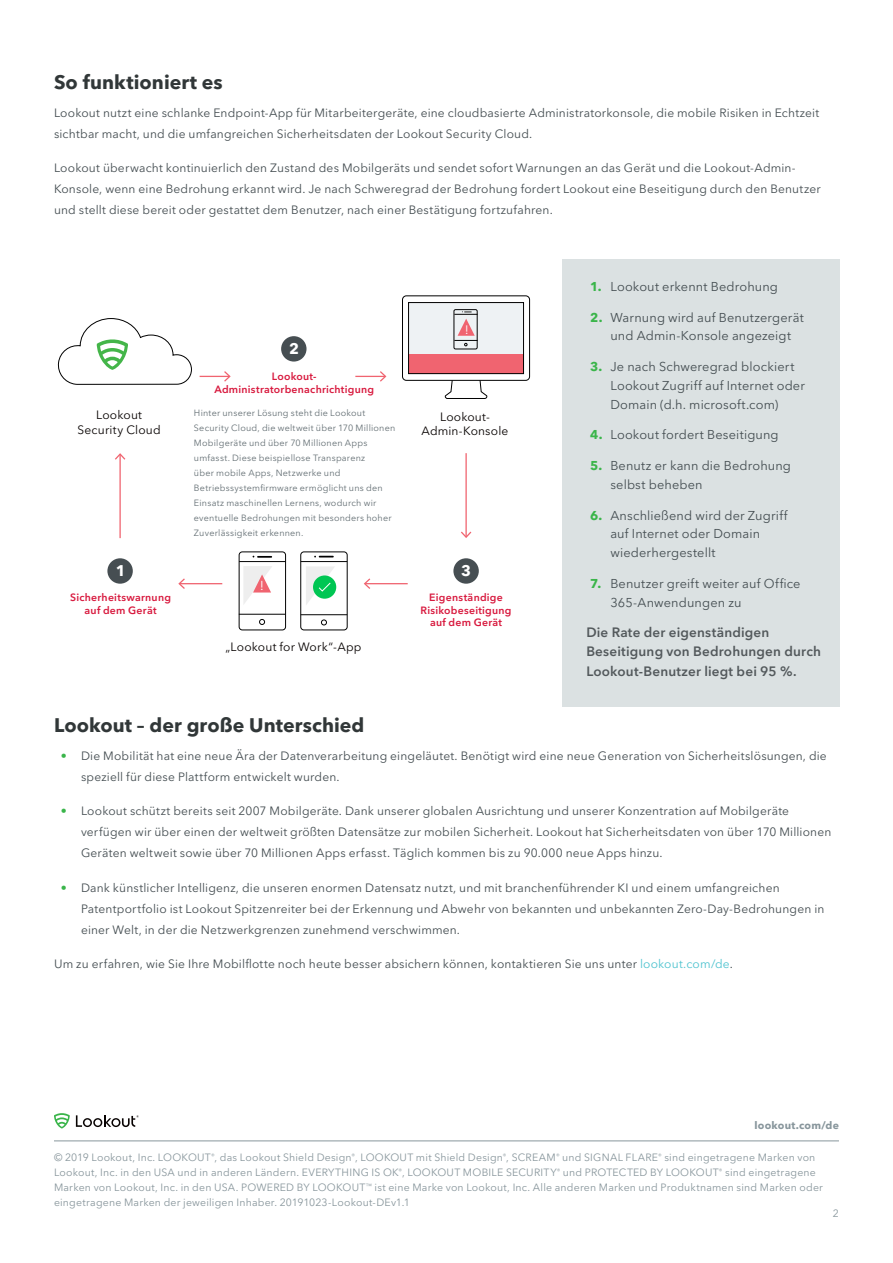
<style>
.page{position:relative;width:893px;height:1263px;background:#fff}
.page>*{position:absolute;margin:0;border:0;box-sizing:border-box;transform-origin:0 0}
.BodyCopy_Header{font:700 19.5px "Avenir Next LT Pro";color:#313738}
.t1{font:700 15.3px "Avenir Next LT Pro";color:#fff}
.Lookout_Quote{font:600 13.5px/19.5px "Avenir Next LT Pro";letter-spacing:.015em;color:#53595c}
.t2{font:12.9px "Avenir Next LT Pro";color:#fff}
.t3{font:12.75px/18.8px "Avenir Next LT Pro";letter-spacing:.01em;color:#444d51}
.t4{font:12.3px "Avenir Next LT Pro";color:#fff}
.BodyCopy{font:12px/21px "Avenir Next LT Pro";letter-spacing:.015em;color:#444d51}
.BodyCopy_SubHeader{font:12px/14.4px "Avenir Next LT Pro";letter-spacing:.015em;color:#080302;text-align:center}
.t5{font:10.5px/15px "Avenir Next LT Pro";letter-spacing:.02em;color:#88969c}
.BodyCopy_SubHeader-2{font:600 10.5px/12.6px "Avenir Next LT Pro";letter-spacing:.025em;color:#d8193e;text-align:center}
.t6{font:700 10.5px "Avenir Next LT Pro";letter-spacing:.02em;color:#88969c}
.SideNote_BodyCopy{font:9px/15px "Avenir Next LT Pro";letter-spacing:.025em;color:#646f74}
.s1{font-weight:700;color:#3ab54a}
.s2{color:#3ab54a}
.s3{color:#4ec3cf}
</style>
<div class="page">
<svg style="left:54px;top:1113px;width:16px;height:15px"></svg>
<svg style="left:76px;top:1115px;width:63px;height:12px"></svg>
<hr style="left:54px;top:1141px;width:785px;height:1px;background:#88969c">
<div style="left:562px;top:260px;width:277px;height:447px;background:#dbe1e2"></div>
<svg style="left:444px;top:381px;width:44px;height:18px"></svg>
<div style="left:402px;top:295px;width:128px;height:86px;border:1px solid #000;border-radius:4px"></div>
<div style="left:408px;top:302px;width:115px;height:72px;background:#eef2f4"></div>
<svg style="left:200px;top:371px;width:31px;height:11px"></svg>
<hr style="left:355px;top:376px;width:30px;height:1px;background:#f06470">
<svg style="left:380px;top:371px;width:6px;height:11px"></svg>
<hr style="left:365px;top:583px;width:43px;height:1px;background:#f06470">
<svg style="left:364px;top:578px;width:6px;height:11px"></svg>
<hr style="left:180px;top:583px;width:42px;height:1px;background:#f06470">
<svg style="left:178px;top:578px;width:7px;height:11px"></svg>
<hr style="left:119px;top:455px;width:2px;height:83px;background:#f06470">
<svg style="left:115px;top:453px;width:10px;height:7px"></svg>
<hr style="left:465px;top:453px;width:2px;height:84px;background:#f06470">
<svg style="left:461px;top:532px;width:10px;height:6px"></svg>
<div style="left:107px;top:558px;width:26px;height:26px;background:#464e52;border-radius:50%"></div>
<div style="left:453px;top:558px;width:26px;height:26px;background:#464e52;border-radius:50%"></div>
<div style="left:281px;top:336px;width:25px;height:26px;background:#464e52;border-radius:50%"></div>
<svg style="left:57px;top:318px;width:135px;height:67px"></svg>
<div style="left:409px;top:354px;width:114px;height:20px;background:#f06470"></div>
<div style="left:408px;top:302px;width:116px;height:72px;border:1px solid #000"></div>
<div style="left:454px;top:309px;width:23px;height:40px;border:1px solid #030303;border-radius:2px"></div>
<svg style="left:454px;top:311px;width:24px;height:35px"></svg>
<hr style="left:301px;top:561px;width:46px;height:1px;background:#030303">
<svg style="left:321px;top:619px;width:6px;height:6px"></svg>
<svg style="left:314px;top:556px;width:20px;height:1px"></svg>
<hr style="left:301px;top:614px;width:46px;height:1px;background:#030303">
<div style="left:300px;top:551px;width:48px;height:79px;border:1px solid #030303;border-radius:3px"></div>
<svg style="left:306px;top:566px;width:29px;height:39px"></svg>
<hr style="left:239px;top:561px;width:47px;height:1px;background:#030303">
<svg style="left:253px;top:556px;width:19px;height:2px"></svg>
<div style="left:239px;top:551px;width:47px;height:79px;border:1px solid #030303;border-radius:3px"></div>
<svg style="left:259px;top:619px;width:6px;height:6px"></svg>
<hr style="left:239px;top:614px;width:46px;height:1px;background:#030303">
<svg style="left:243px;top:566px;width:29px;height:38px"></svg>
<p class="BodyCopy_Header" style="left:54px;top:70px;width:170px">So funktioniert es</p>
<p class="BodyCopy" style="left:54px;top:102px;width:767px">Lookout nutzt eine schlanke Endpoint-App für Mitarbeitergeräte, eine cloudbasierte Administratorkonsole, die mobile Risiken in Echtzeit sichtbar macht, und die umfangreichen Sicherheitsdaten der Lookout Security Cloud.</p>
<p class="BodyCopy" style="left:54px;top:158px;width:768px">Lookout überwacht kontinuierlich den Zustand des Mobilgeräts und sendet sofort Warnungen an das Gerät und die Lookout-Admin-<br>Konsole, wenn eine Bedrohung erkannt wird. Je nach Schweregrad der Bedrohung fordert Lookout eine Beseitigung durch den Benutzer und stellt diese bereit oder gestattet dem Benutzer, nach einer Bestätigung fortzufahren.</p>
<p class="BodyCopy_SubHeader" style="left:78px;top:408px;width:85px">Lookout<br>Security Cloud</p>
<p class="t1" style="left:289px;top:339px;width:11px">2</p>
<p class="BodyCopy_SubHeader-2" style="left:214px;top:370px;width:161px">Lookout-<br>Administratorbenachrichtigung</p>
<p class="SideNote_BodyCopy" style="left:194px;top:406px;width:203px">Hinter unserer Lösung steht die Lookout Security Cloud, die weltweit über 170 Millionen Mobilgeräte und über 70 Millionen Apps umfasst. Diese beispiellose Transparenz<br>über mobile Apps, Netzwerke und Betriebssystemfirmware ermöglicht uns den Einsatz maschinellen Lernens, wodurch wir eventuelle Bedrohungen mit besonders hoher Zuverlässigkeit erkennen.</p>
<p class="t4" style="left:464px;top:322px;width:6px">!</p>
<p class="BodyCopy_SubHeader" style="left:421px;top:410px;width:89px">Lookout-<br>Admin-Konsole</p>
<p class="t1" style="left:115px;top:561px;width:11px">1</p>
<p class="t1" style="left:461px;top:561px;width:11px">3</p>
<p class="BodyCopy_SubHeader-2" style="left:70px;top:591px;width:102px">Sicherheitswarnung auf dem Gerät</p>
<p class="t2" style="left:260px;top:578px;width:6px">!</p>
<p class="BodyCopy_SubHeader" style="left:225px;top:640px;width:138px">„Lookout for Work“-App</p>
<p class="BodyCopy_SubHeader-2" style="left:421px;top:591px;width:92px">Eigenständige<br>Risikobeseitigung auf dem Gerät</p>
<p class="t3" style="left:590px;top:277px;width:189px"><span class="s1">1.</span> Lookout erkennt Bedrohung</p>
<p class="t3" style="left:590px;top:308px;width:215px;text-align:center"><span class="s1">2.</span> Warnung wird auf Benutzergerät und Admin-Konsole angezeigt</p>
<p class="t3" style="left:610px;top:357px;width:196px;text-indent:-20px"><span class="s1">3.</span> Je nach Schweregrad blockiert<br>Lookout Zugriff auf Internet oder<br>Domain (d.h. microsoft.com)</p>
<p class="t3" style="left:590px;top:426px;width:190px"><span class="s1">4.</span> Lookout fordert Beseitigung</p>
<p class="t3" style="left:610px;top:456px;width:182px;text-indent:-20px"><span class="s1">5.</span> Benutz er kann die Bedrohung selbst beheben</p>
<p class="t3" style="left:610px;top:506px;width:179px;text-indent:-20px"><span class="s1">6.</span> Anschließend wird der Zugriff auf Internet oder Domain wiederhergestellt</p>
<p class="t3" style="left:610px;top:574px;width:192px;text-indent:-20px"><span class="s1">7.</span> Benutzer greift weiter auf Office<br>365-Anwendungen zu</p>
<p class="Lookout_Quote" style="left:586px;top:622px;width:236px">Die Rate der eigenständigen<br>Beseitigung von Bedrohungen durch<br>Lookout-Benutzer liegt bei 95 %.</p>
<p class="BodyCopy_Header" style="left:54px;top:713px;width:312px">Lookout – der große Unterschied</p>
<p class="BodyCopy" style="left:81px;top:745px;width:747px;text-indent:-20px"><span class="s2">•</span> Die Mobilität hat eine neue Ära der Datenverarbeitung eingeläutet. Benötigt wird eine neue Generation von Sicherheitslösungen, die speziell für diese Plattform entwickelt wurden.</p>
<p class="BodyCopy" style="left:81px;top:800px;width:752px;text-indent:-20px"><span class="s2">•</span> Lookout schützt bereits seit 2007 Mobilgeräte. Dank unserer globalen Ausrichtung und unserer Konzentration auf Mobilgeräte verfügen wir über einen der weltweit größten Datensätze zur mobilen Sicherheit. Lookout hat Sicherheitsdaten von über 170 Millionen<br>Geräten weltweit sowie über 70 Millionen Apps erfasst. Täglich kommen bis zu 90.000 neue Apps hinzu.</p>
<p class="BodyCopy" style="left:81px;top:877px;width:745px;text-indent:-20px"><span class="s2">•</span> Dank künstlicher Intelligenz, die unseren enormen Datensatz nutzt, und mit branchenführender KI und einem umfangreichen<br>Patentportfolio ist Lookout Spitzenreiter bei der Erkennung und Abwehr von bekannten und unbekannten Zero-Day-Bedrohungen in einer Welt, in der die Netzwerkgrenzen zunehmend verschwimmen.</p>
<p class="BodyCopy" style="left:54px;top:953px;width:680px">Um zu erfahren, wie Sie Ihre Mobilflotte noch heute besser absichern können, kontaktieren Sie uns unter <span class="s3">lookout.com/de</span>.</p>
<p class="t6" style="left:754px;top:1118px;width:86px">lookout.com/de</p>
<p class="t5" style="left:54px;top:1150px;width:771px">© 2019 Lookout, Inc. LOOKOUT<sup>®</sup>, das Lookout Shield Design<sup>®</sup>, LOOKOUT mit Shield Design<sup>®</sup>, SCREAM<sup>®</sup> und SIGNAL FLARE<sup>®</sup> sind eingetragene Marken von Lookout, Inc. in den USA und in anderen Ländern. EVERYTHING IS OK<sup>®</sup>, LOOKOUT MOBILE SECURITY<sup>®</sup> und PROTECTED BY LOOKOUT<sup>®</sup> sind eingetragene Marken von Lookout, Inc. in den USA. POWERED BY LOOKOUT<sup>™</sup> ist eine Marke von Lookout, Inc. Alle anderen Marken und Produktnamen sind Marken oder eingetragene Marken der jeweiligen Inhaber. 20191023-Lookout-DEv1.1</p>
<p class="t5" style="left:833px;top:1206px;width:8px">2</p>
</div>
